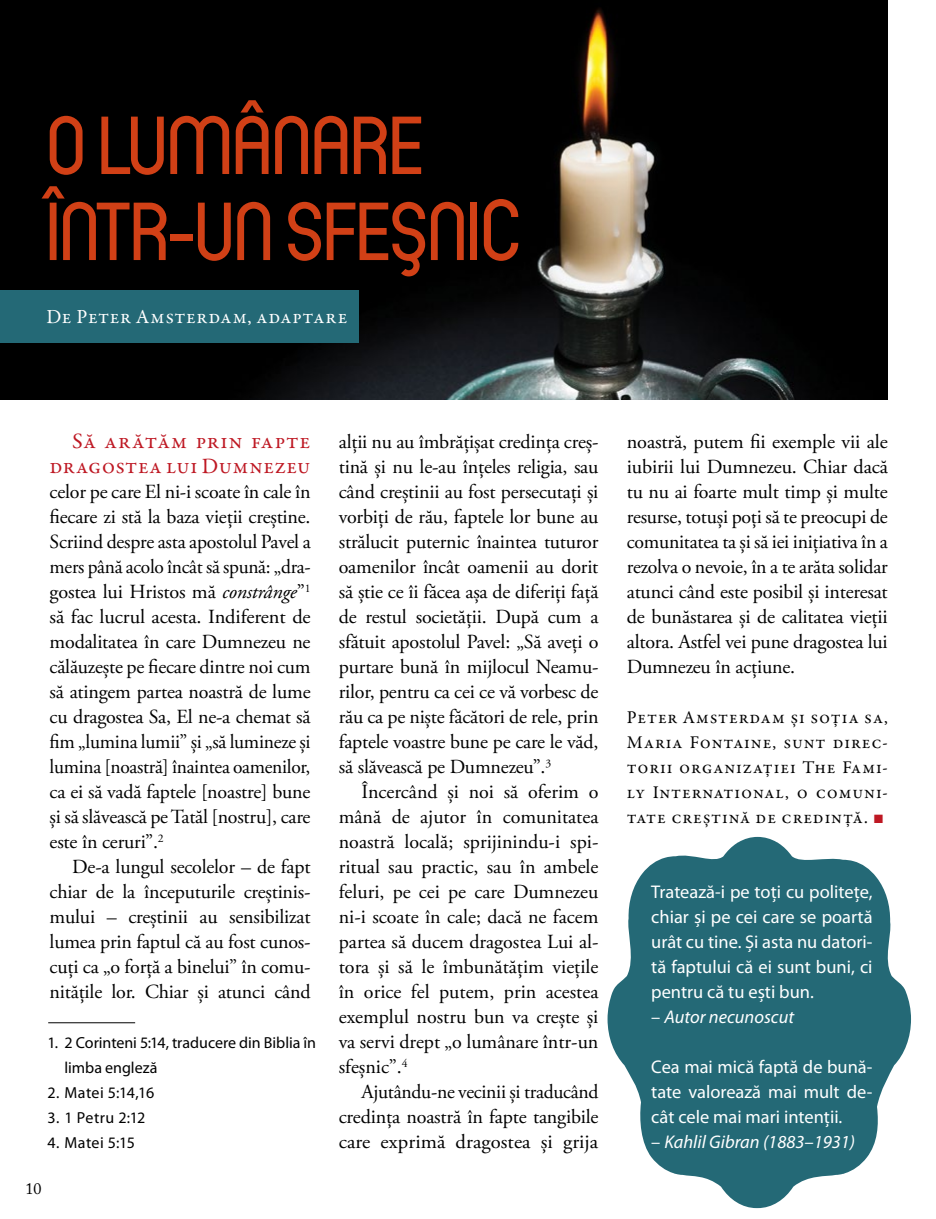
<style>
.page{position:relative;width:936px;height:1219px;background:#fff}
.page>*{position:absolute;margin:0;border:0;box-sizing:border-box;transform-origin:0 0}
.t1{font:500 82px/86px "Circula";color:#d14016}
.t2{font:22px/25px "Garamond Premr Pro";letter-spacing:.025em;color:#be1823;text-align:right}
.t3{font:20px/25px "Adobe Garamond Pro";letter-spacing:-.01em;color:#000;text-align:justify}
.t4{font:20px "Garamond Premr Pro";letter-spacing:.035em;color:#fff}
.t5{font:18.4px/25px "Myriad Pro";color:#fff;text-align:justify}
.t6{font:italic 18.4px "Myriad Pro";color:#fff}
.t7{font:18px/25px "Garamond Premr Pro";letter-spacing:.05em;color:#000;text-align:justify}
.t8{font:16px/25px "Myriad Pro";color:#000}
.t9{font:16px "Myriad Pro";letter-spacing:.02em;color:#000}
.t10{font:16px "Adobe Caslon Pro";color:#000}
.s1{font-size:86px}
.s2{font-style:italic}
.s3{font-family:"Arial";color:#be1823}
.s4{font-style:normal}
</style>
<div class="page">
<img style="left:0;top:0;width:887px;height:400px">
<div style="left:0;top:290px;width:358px;height:52px;background:#246976"></div>
<svg style="left:607px;top:837px;width:303px;height:371px;fill:#246976"></svg>
<hr style="left:48px;top:1022px;width:87px;height:1px;background:#000">
<h1 class="t1" style="left:46px;top:102px;width:476px">O LUMÂNARE<br>ÎNTR-UN SFEŞNI<span class="s1">C</span></h1>
<p class="t4" style="left:46px;top:305px;width:302px">De Peter Amsterdam, adaptare</p>
<p class="t2" style="left:50px;top:429px;width:262px">Să arătăm prin fapte dragostea lui Dumnezeu</p>
<p class="t3" style="left:50px;top:480px;width:262px">celor pe care El ni-i scoate în cale în fiecare zi stă la baza vieţii creştine.<br>Scriind despre asta apostolul Pavel a mers până acolo încât să spună: „dra&shy;gostea lui Hristos mă <span class="s2">constrânge</span>”<sup>1 </sup>să fac lucrul acesta. Indiferent de modalitatea în care Dumnezeu ne călăuzeşte pe fiecare dintre noi cum să atingem partea noastră de lume cu dragostea Sa, El ne-a chemat să fim „lumina lumii” şi „să lumineze şi lumina [noastră] înaintea oamenilor, ca ei să vadă faptele [noastre] bune şi să slăvească pe Tatăl [nostru], care este în ceruri”.<sup>2</sup></p>
<p class="t3" style="left:50px;top:855px;width:262px;text-indent:23px">De-a lungul secolelor – de fapt chiar de la începuturile creştinis&shy;mului – creştinii au sensibilizat lumea prin faptul că au fost cunos&shy;cuţi ca „o forţă a binelui” în comu&shy;nităţile lor. Chiar şi atunci când</p>
<p class="t8" style="left:65px;top:1030px;width:253px;text-indent:-17px">1. 2 Corinteni 5:14, traducere din Biblia în limba engleză</p>
<p class="t9" style="left:47px;top:1083px;width:108px">2. Matei 5:14,16</p>
<p class="t8" style="left:47px;top:1105px;width:99px">3. 1 Petru 2:12</p>
<p class="t8" style="left:47px;top:1130px;width:89px">4. Matei 5:15</p>
<p class="t10" style="left:25px;top:1180px;width:18px">10</p>
<p class="t3" style="left:339px;top:430px;width:261px">alţii nu au îmbrăţişat credinţa creş&shy;tină şi nu le-au înţeles religia, sau când creştinii au fost persecutaţi şi vorbiţi de rău, faptele lor bune au strălucit puternic înaintea tuturor oamenilor încât oamenii au dorit să ştie ce îi făcea aşa de diferiţi faţă de restul societăţii. După cum a sfătuit apostolul Pavel: „Să aveţi o purtare bună în mijlocul Neamu&shy;rilor, pentru ca cei ce vă vorbesc de rău ca pe nişte făcători de rele, prin faptele voastre bune pe care le văd, să slăvească pe Dumnezeu”.<sup>3</sup></p>
<p class="t3" style="left:339px;top:780px;width:261px;text-indent:23px">Încercând şi noi să oferim o mână de ajutor în comunitatea noastră locală; sprijinindu-i spi&shy;ritual sau practic, sau în ambele feluri, pe cei pe care Dumnezeu ni-i scoate în cale; dacă ne facem partea să ducem dragostea Lui al&shy;tora şi să le îmbunătăţim vieţile în orice fel putem, prin acestea exemplul nostru bun va creşte şi va servi drept „o lumânare într-un sfeşnic”.<sup>4</sup></p>
<p class="t3" style="left:339px;top:1080px;width:261px;text-indent:23px">Ajutându-ne vecinii şi traducând credinţa noastră în fapte tangibile care exprimă dragostea şi grija</p>
<p class="t3" style="left:626px;top:430px;width:262px">noastră, putem fii exemple vii ale iubirii lui Dumnezeu. Chiar dacă tu nu ai foarte mult timp şi multe resurse, totuşi poţi să te preocupi de comunitatea ta şi să iei iniţiativa în a rezolva o nevoie, în a te arăta solidar atunci când este posibil şi interesat de bunăstarea şi de calitatea vieţii altora. Astfel vei pune dragostea lui Dumnezeu în acţiune.</p>
<p class="t7" style="left:626px;top:705px;width:262px">Peter Amsterdam şi soţia sa, Maria Fontaine, sunt direc&shy;torii organizaţiei The Fami&shy;ly International, o comuni&shy;tate creştină de credinţă. <span class="s3">■</span></p>
<p class="t5" style="left:651px;top:879px;width:223px">Tratează-i pe toţi cu politeţe, chiar şi pe cei care se poartă urât cu tine. Şi asta nu datori&shy;tă faptului că ei sunt buni, ci pentru că tu eşti bun.</p>
<p class="t6" style="left:651px;top:1006px;width:144px"><span class="s4">–</span> Autor necunoscut</p>
<p class="t5" style="left:651px;top:1054px;width:223px">Cea mai mică faptă de bună&shy;tate valorează mai mult de&shy;cât cele mai mari intenţii.</p>
<p class="t6" style="left:651px;top:1131px;width:205px"><span class="s4">–</span> Kahlil Gibran (1883–1931)</p>
</div>
